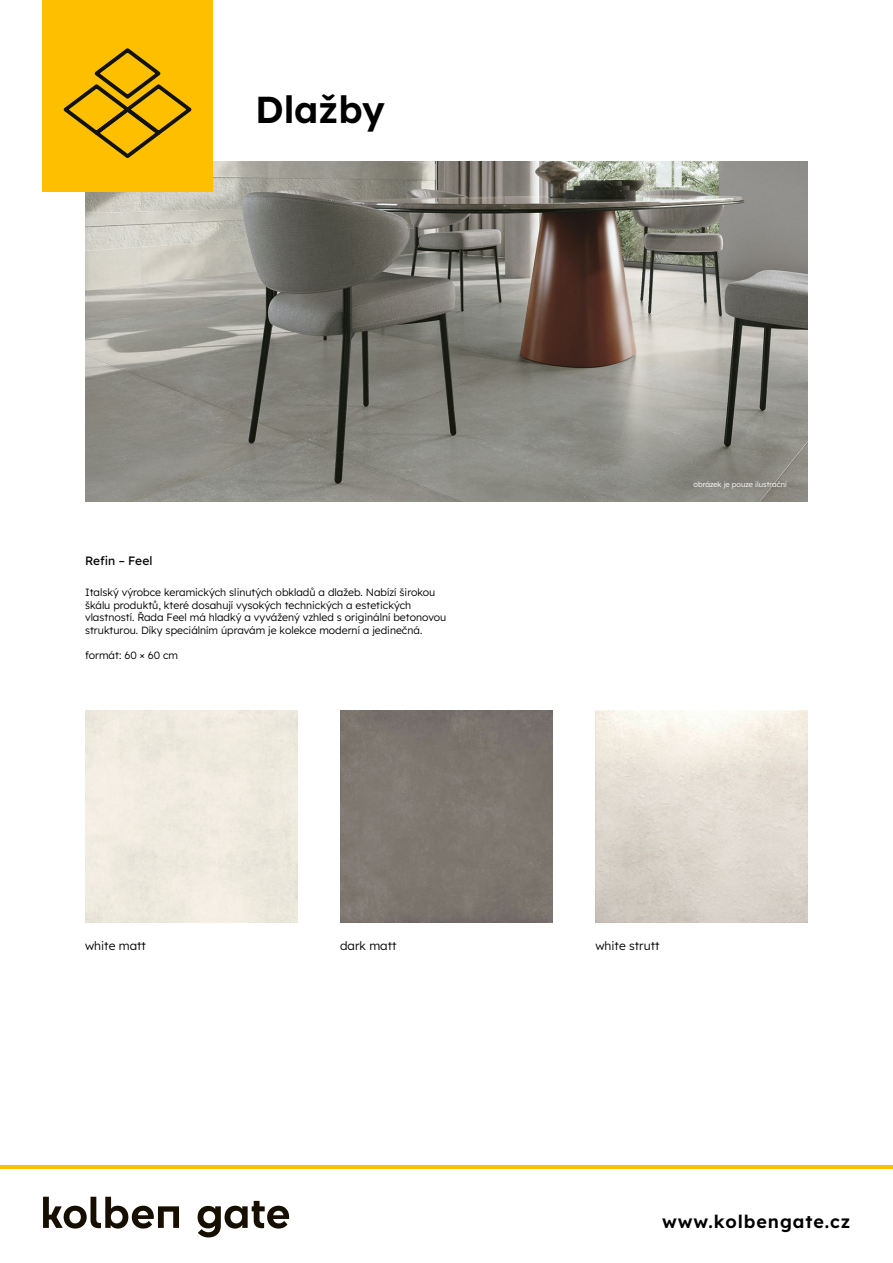
<style>
.page{position:relative;width:893px;height:1263px;background:#fff}
.page>*{position:absolute;margin:0;border:0;box-sizing:border-box;transform-origin:0 0}
.t1{font:37.5px "Lexend";color:#000}
.t2{font:18px "Lexend";letter-spacing:.05em;color:#000}
.t3{font:12px "Lexend";color:#000}
.t4{font:10.5px/12.6px "Lexend";color:#000}
.t5{font:7.5px "Lexend";color:#fff}
</style>
<div class="page">
<svg style="left:43px;top:1197px;width:136px;height:31px"></svg>
<svg style="left:198px;top:1201px;width:91px;height:36px"></svg>
<hr style="left:0;top:1165px;width:893px;height:3px;background:#fdbf00">
<img style="left:85px;top:162px;width:723px;height:340px">
<img style="left:340px;top:710px;width:213px;height:213px">
<div style="left:43px;top:0;width:170px;height:191px;background:#fdbf00"></div>
<svg style="left:63px;top:48px;width:129px;height:110px"></svg>
<h1 class="t1" style="left:255px;top:82px;width:131px">Dlažby</h1>
<p class="t3" style="left:85px;top:552px;width:69px">Refin – Feel</p>
<p class="t4" style="left:85px;top:585px;width:363px">Italský výrobce keramických slinutých obkladů a dlažeb. Nabízí širokou škálu produktů, které dosahují vysokých technických a estetických vlastností. Řada Feel má hladký a vyvážený vzhled s originální betonovou strukturou. Díky speciálním úpravám je kolekce moderní a jedinečná.</p>
<p class="t4" style="left:85px;top:648px;width:95px">formát: 60 × 60 cm</p>
<p class="t5" style="left:693px;top:479px;width:95px">obrázek je pouze ilustrační</p>
<p class="t3" style="left:85px;top:937px;width:63px">white matt</p>
<p class="t3" style="left:340px;top:937px;width:58px">dark matt</p>
<p class="t3" style="left:595px;top:937px;width:66px">white strutt</p>
<h2 class="t2" style="left:662px;top:1208px;width:190px">www.kolbengate.cz</h2>
</div>
